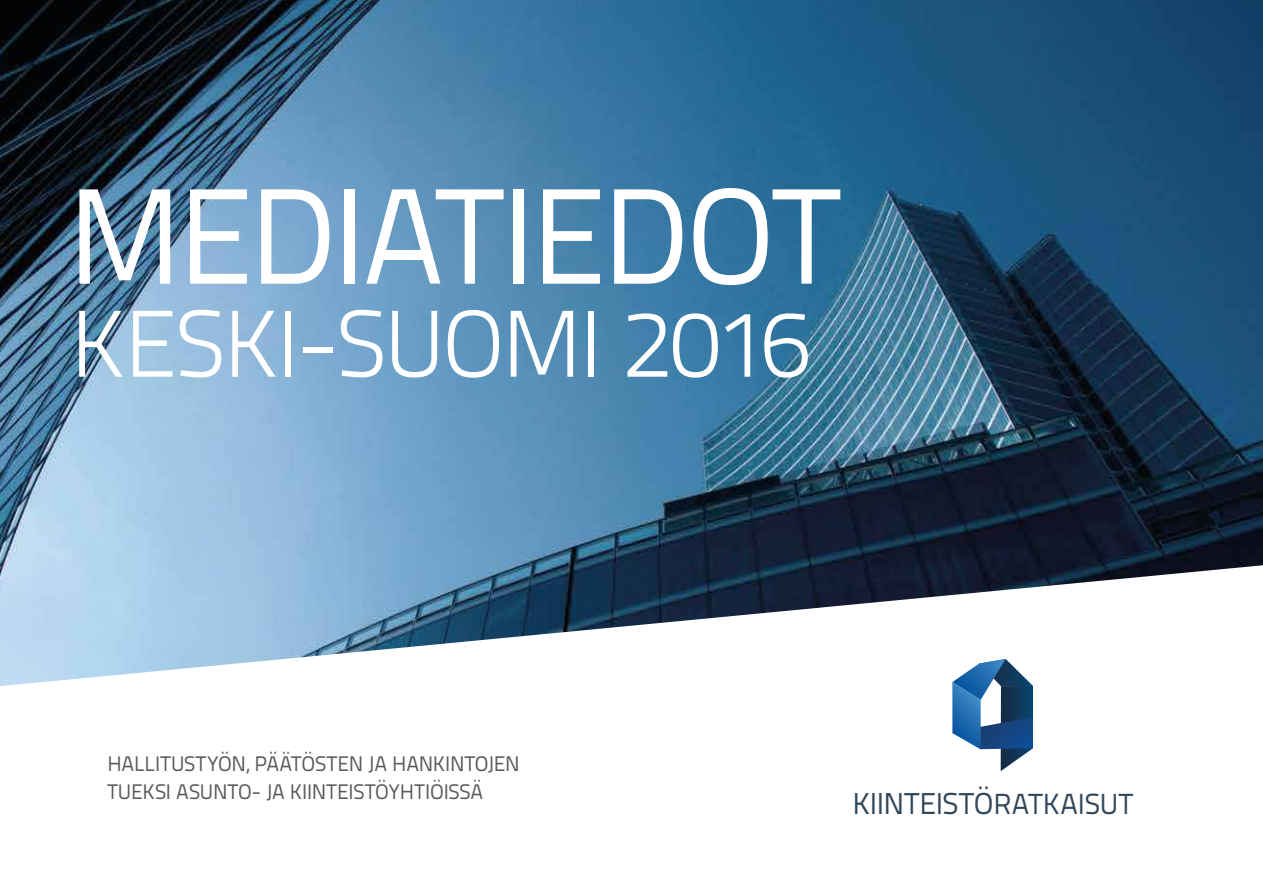
<style>
.page{position:relative;width:1263px;height:893px;background:#fff}
.page>*{position:absolute;margin:0;border:0;box-sizing:border-box;transform-origin:0 0}
.t1{font:135.45px "Titillium Text 22 L";letter-spacing:-.03em;color:#fff}
.t2{font:300 94.5px "Titillium Text 22 L";letter-spacing:-.025em;color:#fff}
.t3{font:30.15px "Titillium Text 22 L";letter-spacing:-.015em;color:#32485a}
.t4{font:21px/28.5px "Titillium Text 22 L";letter-spacing:-.01em;color:#5a595b}
.s1{font-size:28.95px}
</style>
<div class="page">
<img style="left:0;top:0;width:1262px;height:559px">
<svg style="left:0;top:559px;width:1263px;height:127px"></svg>
<div style="left:854px;top:661px;width:409px;height:232px;background:#fff"></div>
<svg style="left:952px;top:659px;width:81px;height:112px"></svg>
<h1 class="t1" style="left:67px;top:136px;width:774px">MEDIATIEDOT</h1>
<h2 class="t2" style="left:70px;top:275px;width:742px">KESKI-SUOMI 2016</h2>
<p class="t4" style="left:107px;top:748px;width:414px">HALLITUSTYÖN, PÄÄTÖSTEN JA HANKINTOJEN<br>TUEKSI ASUNTO- JA KIINTEISTÖYHTIÖISSÄ</p>
<h3 class="t3" style="left:852px;top:781px;width:282px">KIINTEISTÖ<span class="s1">RATKAISUT</span></h3>
</div>
